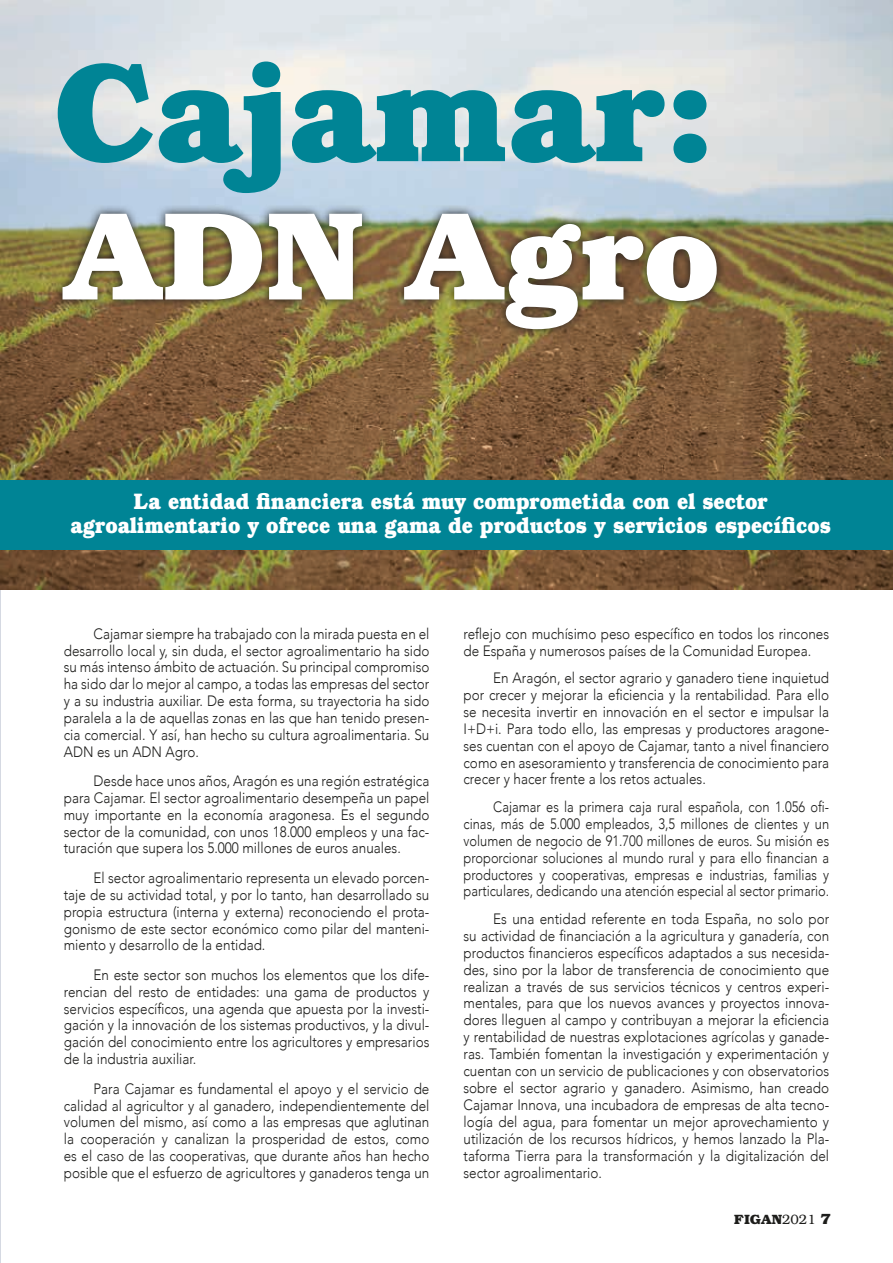
<style>
.page{position:relative;width:893px;height:1263px;background:#fff}
.page>*{position:absolute;margin:0;border:0;box-sizing:border-box;transform-origin:0 0}
.t1{font:700 141.15px "Bookman Std";color:#008495}
.t2{font:700 125.85px "Bookman Std";color:#fff}
.t3{font:700 22.5px/24.3px "Bookman Std";color:#fff;text-align:center;scale:.9 1}
.t4{font:300 15px/16.8px "Avenir";color:#1d1d1b;text-align:justify;scale:.9 1}
.t5{font:300 15px/17px "Avenir";color:#1d1d1b;text-align:justify;scale:.86 1}
.t6{font:700 13.5px "Bookman Std";color:#1d1d1b}
.s1{font-weight:300}
.s2{font-size:15px}
</style>
<div class="page">
<img style="left:0;top:0;width:893px;height:590px">
<svg style="left:53px;top:204px;width:674px;height:135px;background:#6b6146"></svg>
<div style="left:0;top:480px;width:893px;height:70px;background:#008495"></div>
<h1 class="t1" style="left:53px;top:24px;width:664px">Cajamar:</h1>
<h2 class="t2" style="left:64px;top:178px;width:658px">ADN Agro</h2>
<h3 class="t3" style="left:70px;top:488px;width:846px">La entidad financiera está muy comprometida con el sector agroalimentario y ofrece una gama de productos y servicios específicos</h3>
<p class="t4" style="left:64px;top:625px;width:408px;text-indent:30px">Cajamar siempre ha trabajado con la mirada puesta en el desarrollo local y, sin duda, el sector agroalimentario ha sido su más intenso ámbito de actuación. Su principal compromiso ha sido dar lo mejor al campo, a todas las empresas del sector y a su industria auxiliar. De esta forma, su trayectoria ha sido paralela a la de aquellas zonas en las que han tenido presen&shy;cia comercial. Y así, han hecho su cultura agroalimentaria. Su ADN es un ADN Agro.</p>
<p class="t4" style="left:64px;top:772px;width:408px;text-indent:30px">Desde hace unos años, Aragón es una región estratégica para Cajamar. El sector agroalimentario desempeña un papel muy importante en la economía aragonesa. Es el segundo sector de la comunidad, con unos 18.000 empleos y una fac&shy;turación que supera los 5.000 millones de euros anuales.</p>
<p class="t4" style="left:64px;top:869px;width:408px;text-indent:30px">El sector agroalimentario representa un elevado porcen&shy;taje de su actividad total, y por lo tanto, han desarrollado su propia estructura (interna y externa) reconociendo el prota&shy;gonismo de este sector económico como pilar del manteni&shy;miento y desarrollo de la entidad.</p>
<p class="t4" style="left:64px;top:966px;width:408px;text-indent:30px">En este sector son muchos los elementos que los dife&shy;rencian del resto de entidades: una gama de productos y servicios específicos, una agenda que apuesta por la investi&shy;gación y la innovación de los sistemas productivos, y la divul&shy;gación del conocimiento entre los agricultores y empresarios de la industria auxiliar.</p>
<p class="t4" style="left:64px;top:1080px;width:408px;text-indent:30px">Para Cajamar es fundamental el apoyo y el servicio de calidad al agricultor y al ganadero, independientemente del volumen del mismo, así como a las empresas que aglutinan la cooperación y canalizan la prosperidad de estos, como es el caso de las cooperativas, que durante años han hecho posible que el esfuerzo de agricultores y ganaderos tenga un</p>
<p class="t4" style="left:463px;top:625px;width:408px">reflejo con muchísimo peso específico en todos los rincones de España y numerosos países de la Comunidad Europea.</p>
<p class="t4" style="left:463px;top:669px;width:408px;text-indent:30px">En Aragón, el sector agrario y ganadero tiene inquietud por crecer y mejorar la eficiencia y la rentabilidad. Para ello se necesita invertir en innovación en el sector e impulsar la I+D+i. Para todo ello, las empresas y productores aragone&shy;ses cuentan con el apoyo de Cajamar, tanto a nivel financiero como en asesoramiento y transferencia de conocimiento para crecer y hacer frente a los retos actuales.</p>
<p class="t5" style="left:463px;top:798px;width:427px;text-indent:30px">Cajamar es la primera caja rural española, con 1.056 ofi&shy;cinas, más de 5.000 empleados, 3,5 millones de clientes y un volumen de negocio de 91.700 millones de euros. Su misión es proporcionar soluciones al mundo rural y para ello financian a productores y cooperativas, empresas e industrias, familias y particulares, dedicando una atención especial al sector primario.</p>
<p class="t4" style="left:463px;top:910px;width:408px;text-indent:30px">Es una entidad referente en toda España, no solo por su actividad de financiación a la agricultura y ganadería, con productos financieros específicos adaptados a sus necesida&shy;des, sino por la labor de transferencia de conocimiento que realizan a través de sus servicios técnicos y centros experi&shy;mentales, para que los nuevos avances y proyectos innova&shy;dores lleguen al campo y contribuyan a mejorar la eficiencia y rentabilidad de nuestras explotaciones agrícolas y ganade&shy;ras. También fomentan la investigación y experimentación y cuentan con un servicio de publicaciones y con observatorios sobre el sector agrario y ganadero. Asimismo, han creado Cajamar Innova, una incubadora de empresas de alta tecno&shy;logía del agua, para fomentar un mejor aprovechamiento y utilización de los recursos hídricos, y hemos lanzado la Pla&shy;taforma Tierra para la transformación y la digitalización del sector agroalimentario.</p>
<p class="t6" style="left:734px;top:1211px;width:98px">FIGAN<span class="s1">2021</span> <span class="s2">7</span></p>
</div>
